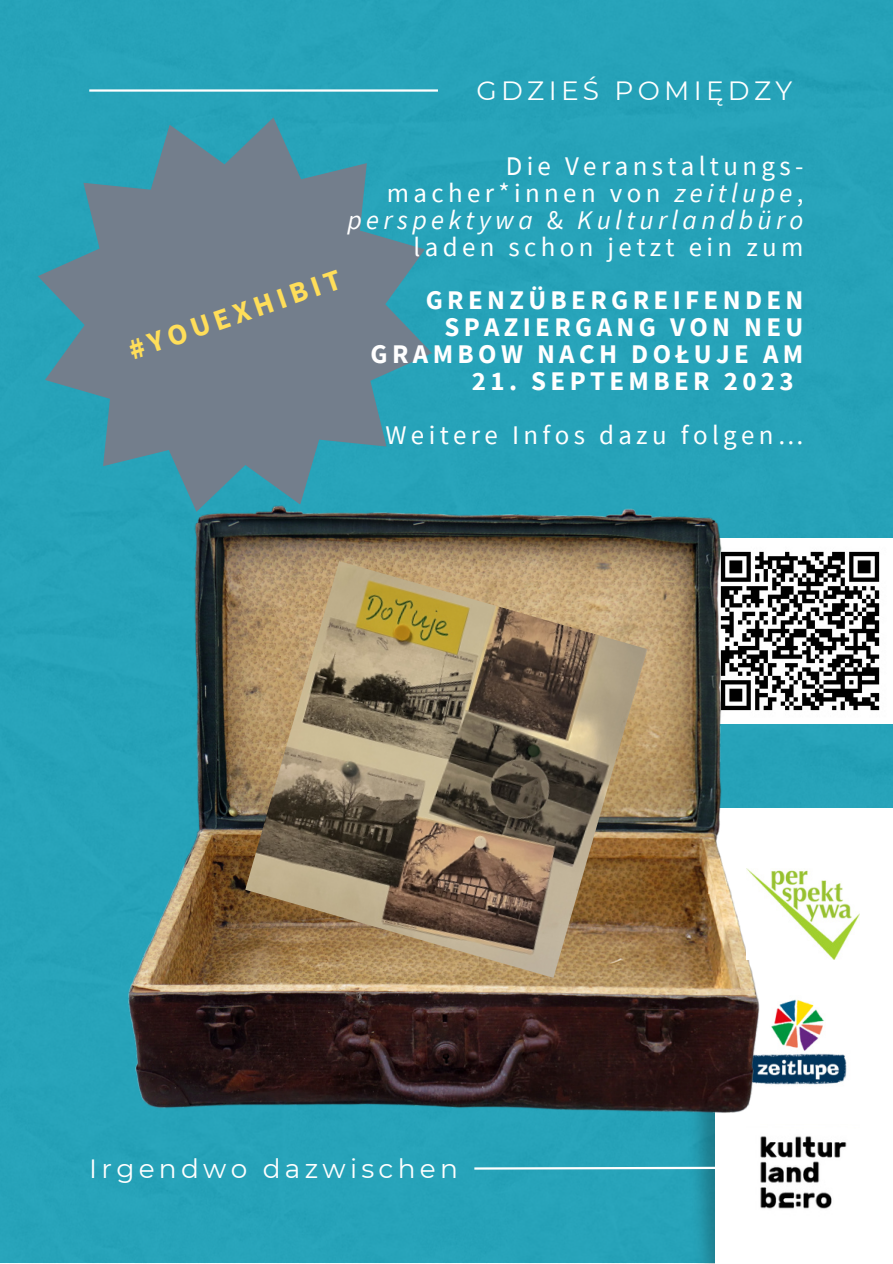
<style>
.page{position:relative;width:893px;height:1264px;background:#fff}
.page>*{position:absolute;margin:0;border:0;box-sizing:border-box;transform-origin:0 0}
.t1{font:700 29.4px "Source Sans Pro";color:#ffde59}
.t2{font:26.85px/26.8px "Source Sans Pro";letter-spacing:.16em;color:#fff;text-align:right}
.t3{font:700 26.85px/26.8px "Source Sans Pro";letter-spacing:.16em;color:#fff;text-align:right}
.t4{font:26.4px "Montserrat";letter-spacing:.16em;color:#fff}
.s1{font-style:italic}
</style>
<div class="page">
<div style="left:0;top:0;width:892px;height:1263px;background:#26a3b9"></div>
<hr style="left:89px;top:89px;width:349px;height:3px;background:#fff">
<img style="left:677px;top:1130px;width:38px;height:133px">
<img style="left:874px;top:796px;width:18px;height:12px">
<div style="left:715px;top:808px;width:177px;height:455px;background:#fff"></div>
<svg style="left:472px;top:1165px;width:243px;height:5px"></svg>
<img style="left:785px;top:999px;width:62px;height:86px">
<svg style="left:38px;top:117px;width:394px;height:395px;background:#568b9c"></svg>
<img style="left:785px;top:539px;width:107px;height:184px">
<img style="left:106px;top:496px;width:679px;height:634px">
<img style="left:245px;top:561px;width:402px;height:416px">
<img style="left:746px;top:868px;width:113px;height:91px">
<img style="left:746px;top:1124px;width:101px;height:85px">
<p class="t4" style="left:476px;top:73px;width:317px">GDZIEŚ POMIĘDZY</p>
<p class="t2" style="left:347px;top:152px;width:457px">Die Veranstaltungs&shy;macher*innen von <span class="s1">zeitlupe</span>, <span class="s1">perspektywa</span> &amp; <span class="s1">Kulturlandbüro </span>laden schon jetzt ein zum</p>
<p class="t3" style="left:370px;top:286px;width:434px">GRENZÜBERGREIFENDEN<br>SPAZIERGANG VON NEU<br>GRAMBOW NACH DOŁUJE AM</p>
<p class="t3" style="left:472px;top:367px;width:323px">21. SEPTEMBER 2023</p>
<p class="t2" style="left:385px;top:421px;width:419px">Weitere Infos dazu folgen…</p>
<p class="t1" style="left:123px;top:332px;width:224px;rotate:-19deg">#YOUEXHIBIT</p>
<p class="t4" style="left:89px;top:1150px;width:370px">Irgendwo dazwischen</p>
</div>
